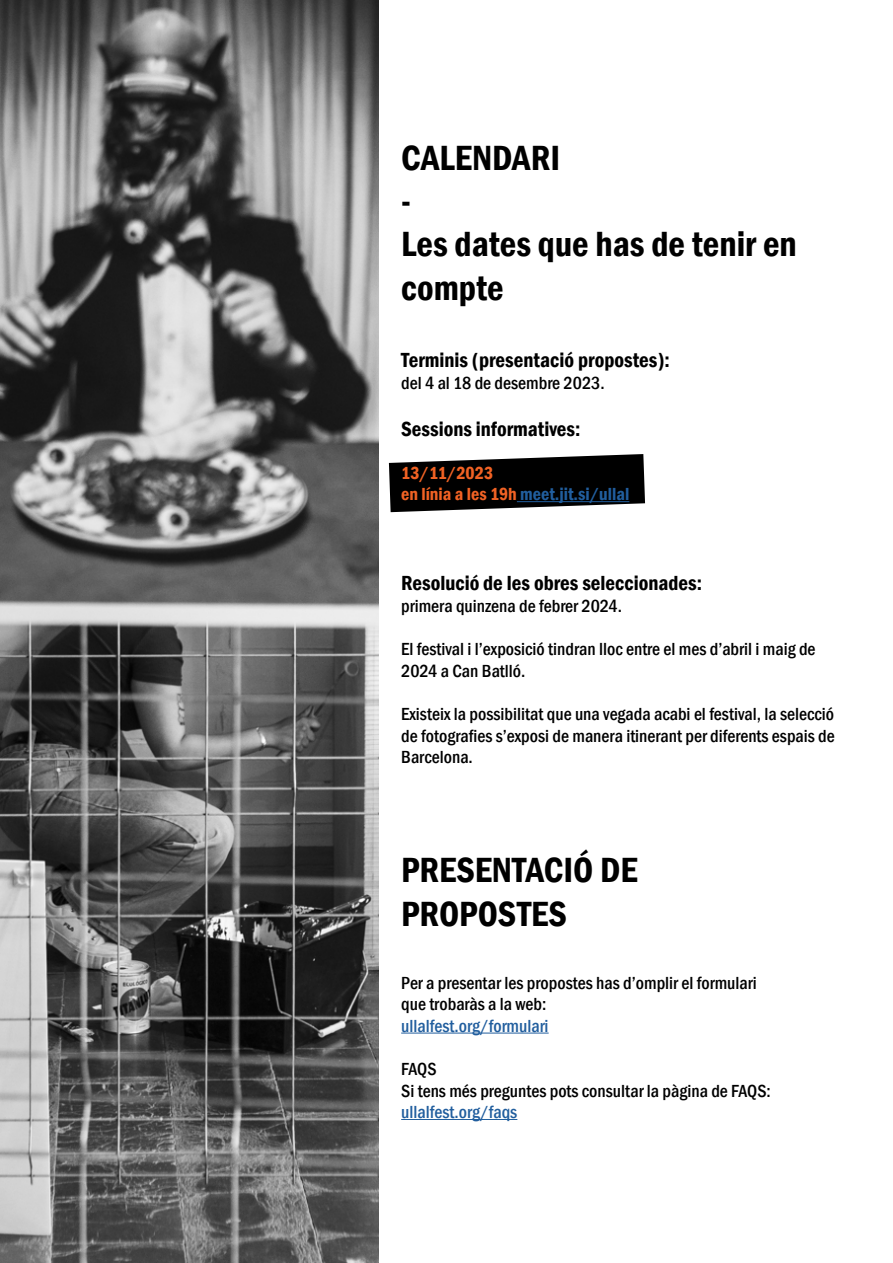
<style>
.page{position:relative;width:893px;height:1263px;background:#fff}
.page>*{position:absolute;margin:0;border:0;box-sizing:border-box;transform-origin:0 0}
.t1{font:600 condensed 36px/43.2px "Franklin Gothic";color:#000}
.t2{font:600 condensed 21px "Franklin Gothic";color:#000}
.t3{font:500 condensed 18px/21.6px "Franklin Gothic";color:#000}
.t4{font:600 condensed 18px/21.6px "Franklin Gothic";color:#f16224}
.t5{font:500 condensed 18px "Franklin Gothic";color:#215e9e}
.s1{color:#215e9e}
</style>
<div class="page">
<img style="left:0;top:0;width:378px;height:1263px">
<svg style="left:389px;top:454px;width:256px;height:58px;background:#272728"></svg>
<hr style="left:517px;top:501px;width:112px;height:1px;background:#215e9e">
<hr style="left:401px;top:1032px;width:148px;height:1px;background:#215e9e">
<hr style="left:401px;top:1119px;width:116px;height:1px;background:#215e9e">
<h1 class="t1" style="left:401px;top:136px;width:397px">CALENDARI<br>-<br>Les dates que has de tenir en compte</h1>
<p class="t2" style="left:401px;top:346px;width:270px">Terminis (presentació propostes):</p>
<p class="t3" style="left:401px;top:372px;width:205px">del 4 al 18 de desembre 2023.</p>
<p class="t2" style="left:401px;top:414px;width:181px">Sessions informatives:</p>
<p class="t4" style="left:401px;top:462px;width:230px">13/11/2023<br>en línia a les 19h <span class="s1">meet.jit.si/ullal</span></p>
<p class="t2" style="left:401px;top:569px;width:303px">Resolució de les obres seleccionades:</p>
<p class="t3" style="left:401px;top:595px;width:222px">primera quinzena de febrer 2024.</p>
<p class="t3" style="left:401px;top:638px;width:416px">El festival i l’exposició tindran lloc entre el mes d’abril i maig de<br>2024 a Can Batlló.</p>
<p class="t3" style="left:401px;top:703px;width:435px;text-align:justify">Existeix la possibilitat que una vegada acabi el festival, la selecció de fotografies s’exposi de manera itinerant per diferents espais de Barcelona.</p>
<h1 class="t1" style="left:401px;top:848px;width:238px">PRESENTACIÓ DE<br>PROPOSTES</h1>
<p class="t3" style="left:401px;top:971px;width:357px">Per a presentar les propostes has d’omplir el formulari que trobaràs a la web:</p>
<p class="t5" style="left:401px;top:1014px;width:149px">ullalfest.org/formulari</p>
<p class="t3" style="left:401px;top:1058px;width:371px">FAQS<br>Si tens més preguntes pots consultar la pàgina de FAQS:</p>
<p class="t5" style="left:401px;top:1100px;width:118px">ullalfest.org/faqs</p>
</div>
